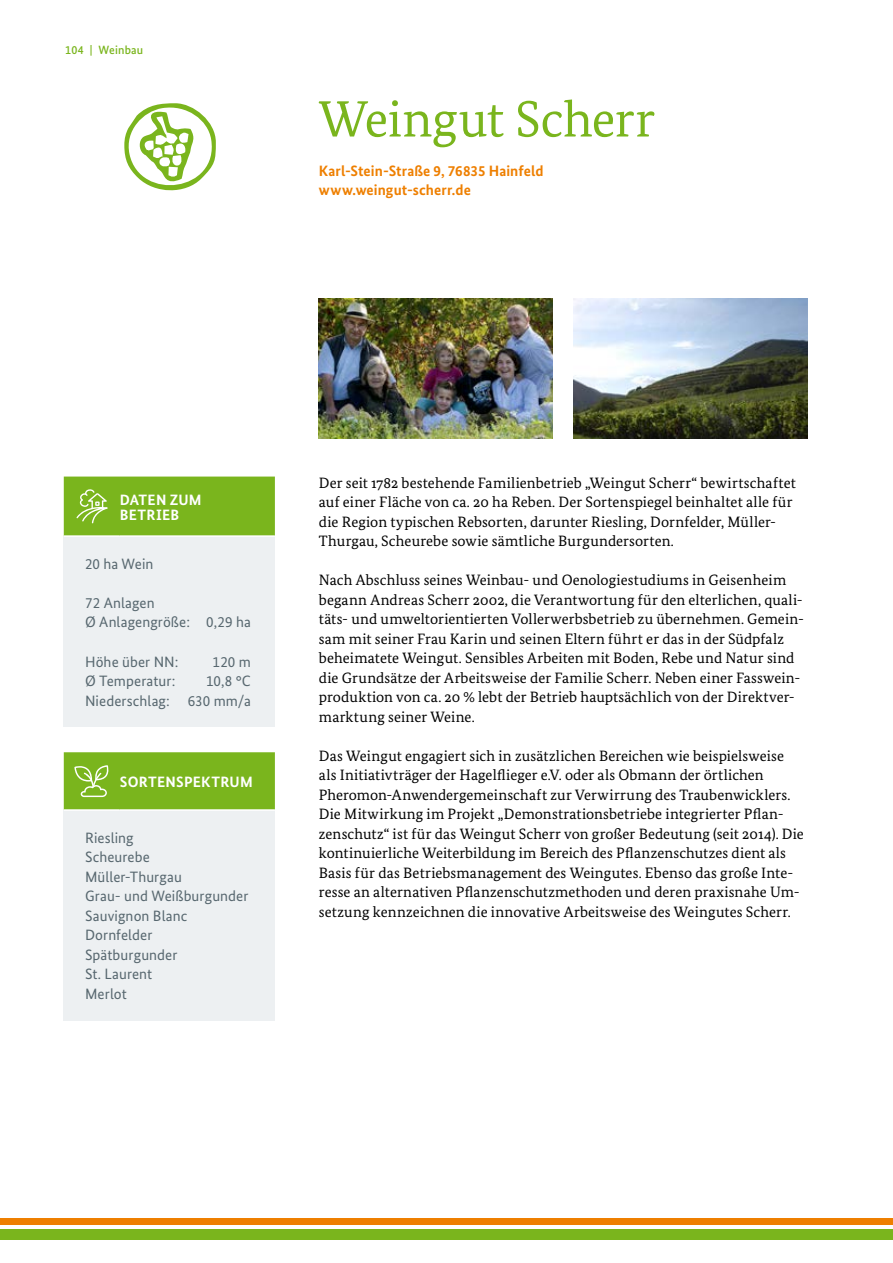
<style>
.page{position:relative;width:893px;height:1263px;background:#fff}
.page>*{position:absolute;margin:0;border:0;box-sizing:border-box;transform-origin:0 0}
.t1{font:51px "Bundes Serif";letter-spacing:-.005em;color:#7ab51d}
.t2{font:15px/19.5px "Bundes Serif";letter-spacing:.005em;color:#000}
.t3{font:15px/19.5px "Bundes Sans";letter-spacing:.005em;color:#57676f}
.t4{font:700 15px/19.5px "Bundes Sans";letter-spacing:.01em;color:#ee7f00}
.t5{font:700 15px/15px "Bundes Sans";letter-spacing:.02em;color:#fff}
.t6{font:500 12px "Bundes Sans";letter-spacing:.015em;color:#7ab51d}
</style>
<div class="page">
<div style="left:0;top:1229px;width:893px;height:10px;background:#7ab51d"></div>
<div style="left:0;top:1218px;width:893px;height:7px;background:#ee7f00"></div>
<div style="left:64px;top:536px;width:211px;height:191px;background:#edf0f2"></div>
<hr style="left:64px;top:535px;width:56px;height:2px;background:#fff">
<hr style="left:120px;top:535px;width:155px;height:2px;background:#fff">
<div style="left:64px;top:477px;width:211px;height:59px;background:#7ab51d"></div>
<div style="left:64px;top:810px;width:211px;height:210px;background:#edf0f2"></div>
<hr style="left:64px;top:809px;width:56px;height:2px;background:#fff">
<hr style="left:120px;top:809px;width:155px;height:2px;background:#fff">
<svg style="left:64px;top:752px;width:211px;height:58px;background:#7fb725"></svg>
<img style="left:319px;top:299px;width:234px;height:140px">
<img style="left:573px;top:299px;width:234px;height:140px">
<svg style="left:124px;top:103px;width:92px;height:88px"></svg>
<p class="t6" style="left:65px;top:42px;width:80px">104 | Weinbau</p>
<h1 class="t1" style="left:319px;top:88px;width:338px">Weingut Scherr</h1>
<p class="t4" style="left:319px;top:160px;width:226px">Karl-Stein-Straße 9, 76835 Hainfeld www.weingut-scherr.de</p>
<p class="t5" style="left:120px;top:492px;width:83px">DATEN ZUM<br>BETRIEB</p>
<p class="t3" style="left:85px;top:554px;width:70px">20 ha Wein</p>
<p class="t3" style="left:85px;top:593px;width:167px">72 Anlagen<br>Ø Anlagengröße: 0,29 ha</p>
<p class="t3" style="left:85px;top:651px;width:95px">Höhe über NN:</p>
<p class="t3" style="left:213px;top:651px;width:40px">120 m</p>
<p class="t3" style="left:85px;top:671px;width:92px">Ø Temperatur:</p>
<p class="t3" style="left:85px;top:671px;width:167px;text-align:right">10,8 °C<br>Niederschlag: 630 mm/a</p>
<p class="t5" style="left:120px;top:774px;width:134px">SORTENSPEKTRUM</p>
<p class="t3" style="left:85px;top:828px;width:165px">Riesling<br>Scheurebe<br>Müller-Thurgau<br>Grau- und Weißburgunder<br>Sauvignon Blanc<br>Dornfelder<br>Spätburgunder<br>St. Laurent<br>Merlot</p>
<p class="t2" style="left:319px;top:472px;width:478px">Der seit 1782 bestehende Familienbetrieb „Weingut Scherr“ bewirtschaftet auf einer Fläche von ca. 20 ha Reben. Der Sortenspiegel beinhaltet alle für die Region typischen Rebsorten, darunter Riesling, Dornfelder, Müller-Thurgau, Scheurebe sowie sämtliche Burgundersorten.</p>
<p class="t2" style="left:319px;top:570px;width:487px">Nach Abschluss seines Weinbau- und Oenologiestudiums in Geisenheim begann Andreas Scherr 2002, die Verantwortung für den elterlichen, quali&shy;täts- und umweltorientierten Vollerwerbsbetrieb zu übernehmen. Gemein&shy;sam mit seiner Frau Karin und seinen Eltern führt er das in der Südpfalz beheimatete Weingut. Sensibles Arbeiten mit Boden, Rebe und Natur sind die Grundsätze der Arbeitsweise der Familie Scherr. Neben einer Fasswein&shy;produktion von ca. 20 % lebt der Betrieb hauptsächlich von der Direktver&shy;marktung seiner Weine.</p>
<p class="t2" style="left:319px;top:745px;width:486px">Das Weingut engagiert sich in zusätzlichen Bereichen wie beispielsweise als Initiativträger der Hagelflieger e.V. oder als Obmann der örtlichen Pheromon-Anwendergemeinschaft zur Verwirrung des Traubenwicklers.<br>Die Mitwirkung im Projekt „Demonstrationsbetriebe integrierter Pflan&shy;zenschutz“ ist für das Weingut Scherr von großer Bedeutung (seit 2014). Die kontinuierliche Weiterbildung im Bereich des Pflanzenschutzes dient als Basis für das Betriebsmanagement des Weingutes. Ebenso das große Inte&shy;resse an alternativen Pflanzenschutzmethoden und deren praxisnahe Um&shy;setzung kennzeichnen die innovative Arbeitsweise des Weingutes Scherr.</p>
</div>
